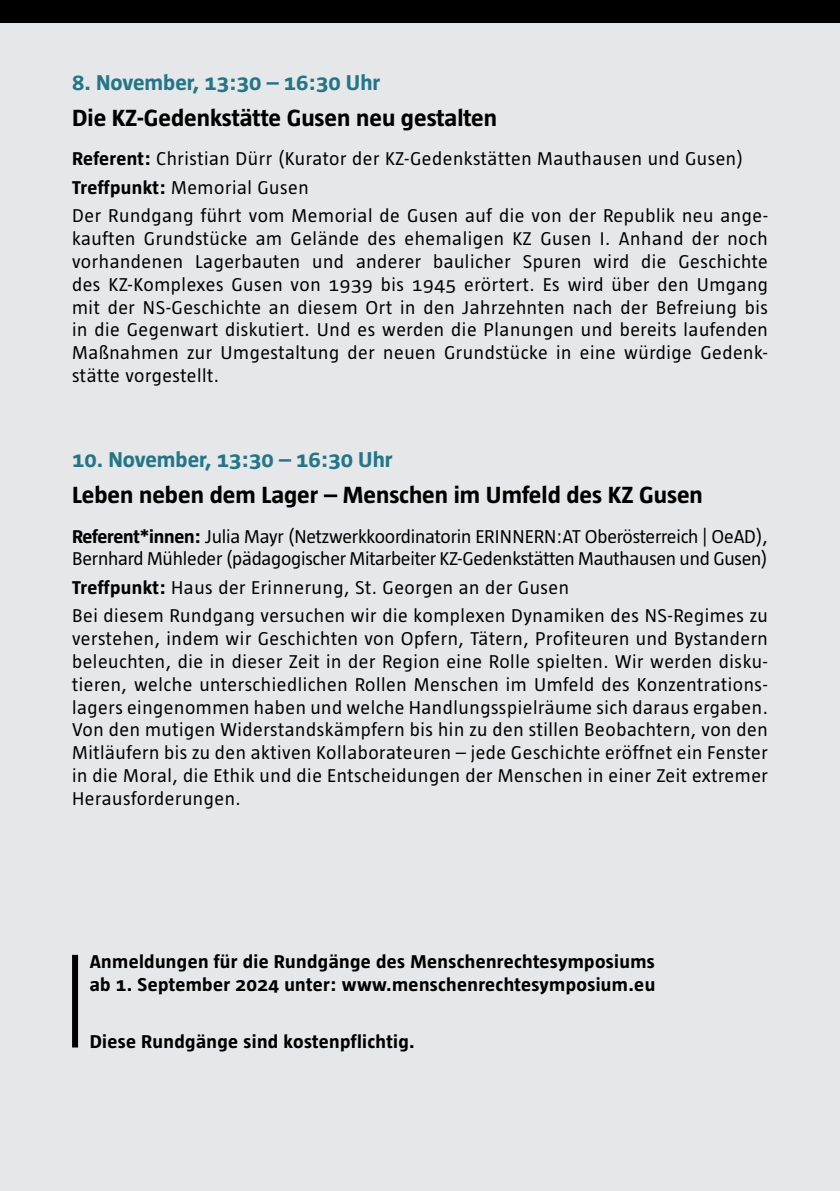
<style>
.page{position:relative;width:840px;height:1191px;background:#fff}
.page>*{position:absolute;margin:0;border:0;box-sizing:border-box;transform-origin:0 0}
.t1{font:700 24px "Taz Text";color:#000}
.t2{font:700 22px "Taz Text";color:#227688}
.t3{font:19px/22.8px "Taz Text Regular Grade 083";letter-spacing:.03em;color:#000}
.t4{font:19px/22.8px "Taz Text Regular Grade 083";letter-spacing:-.01em;color:#000}
.t5{font:700 19px/22.8px "Taz Text";letter-spacing:.02em;color:#000}
.s1{font-family:"Taz Text";font-weight:700}
</style>
<div class="page">
<div style="left:0;top:0;width:839px;height:28px;background:#000"></div>
<div style="left:0;top:24px;width:839px;height:1167px;background:#e6e7e8"></div>
<div style="left:72px;top:955px;width:6px;height:92px;background:#000101"></div>
<p class="t2" style="left:72px;top:70px;width:309px">8. November, 13:30 – 16:30 Uhr</p>
<p class="t1" style="left:72px;top:104px;width:426px">Die KZ-Gedenkstätte Gusen neu gestalten</p>
<p class="t3" style="left:72px;top:144px;width:697px;line-height:28.4px"><span class="s1">Referent:</span> Christian Dürr (Kurator der KZ-Gedenkstätten Mauthausen und Gusen)<br><span class="s1">Treffpunkt:</span> Memorial Gusen<br>Der Rundgang führt vom Memorial de Gusen auf die von der Republik neu ange-</p>
<p class="t3" style="left:72px;top:227px;width:697px;text-align:justify">kauften Grundstücke am Gelände des ehemaligen KZ Gusen I. Anhand der noch vorhandenen Lagerbauten und anderer baulicher Spuren wird die Geschichte des KZ-Komplexes Gusen von 1939 bis 1945 erörtert. Es wird über den Umgang mit der NS-Geschichte an diesem Ort in den Jahrzehnten nach der Befreiung bis in die Gegenwart diskutiert. Und es werden die Planungen und bereits laufenden Maßnahmen zur Umgestaltung der neuen Grundstücke in eine würdige Gedenk&shy;stätte vorgestellt.</p>
<p class="t2" style="left:72px;top:447px;width:322px">10. November, 13:30 – 16:30 Uhr</p>
<p class="t1" style="left:72px;top:481px;width:632px">Leben neben dem Lager – Menschen im Umfeld des KZ Gusen</p>
<p class="t4" style="left:72px;top:524px;width:697px"><span class="s1">Referent*innen:</span> Julia Mayr (Netzwerkkoordinatorin ERINNERN:AT Oberösterreich | OeAD),<br>Bernhard Mühleder (pädagogischer Mitarbeiter KZ-Gedenkstätten Mauthausen und Gusen)</p>
<p class="t3" style="left:72px;top:573px;width:697px;line-height:28.4px"><span class="s1">Treffpunkt:</span> Haus der Erinnerung, St. Georgen an der Gusen<br>Bei diesem Rundgang versuchen wir die komplexen Dynamiken des NS-Regimes zu</p>
<p class="t3" style="left:72px;top:627px;width:697px;text-align:justify">verstehen, indem wir Geschichten von Opfern, Tätern, Profiteuren und Bystandern beleuchten, die in dieser Zeit in der Region eine Rolle spielten. Wir werden disku&shy;tieren, welche unterschiedlichen Rollen Menschen im Umfeld des Konzentrations&shy;lagers eingenommen haben und welche Handlungsspielräume sich daraus ergaben.<br>Von den mutigen Widerstandskämpfern bis hin zu den stillen Beobachtern, von den Mitläufern bis zu den aktiven Kollaborateuren – jede Geschichte eröffnet ein Fenster in die Moral, die Ethik und die Entscheidungen der Menschen in einer Zeit extremer Herausforderungen.</p>
<p class="t5" style="left:90px;top:949px;width:566px">Anmeldungen für die Rundgänge des Menschenrechtesymposiums ab 1. September 2024 unter: www.menschenrechtesymposium.eu</p>
<p class="t5" style="left:90px;top:1029px;width:326px">Diese Rundgänge sind kostenpflichtig.</p>
</div>
